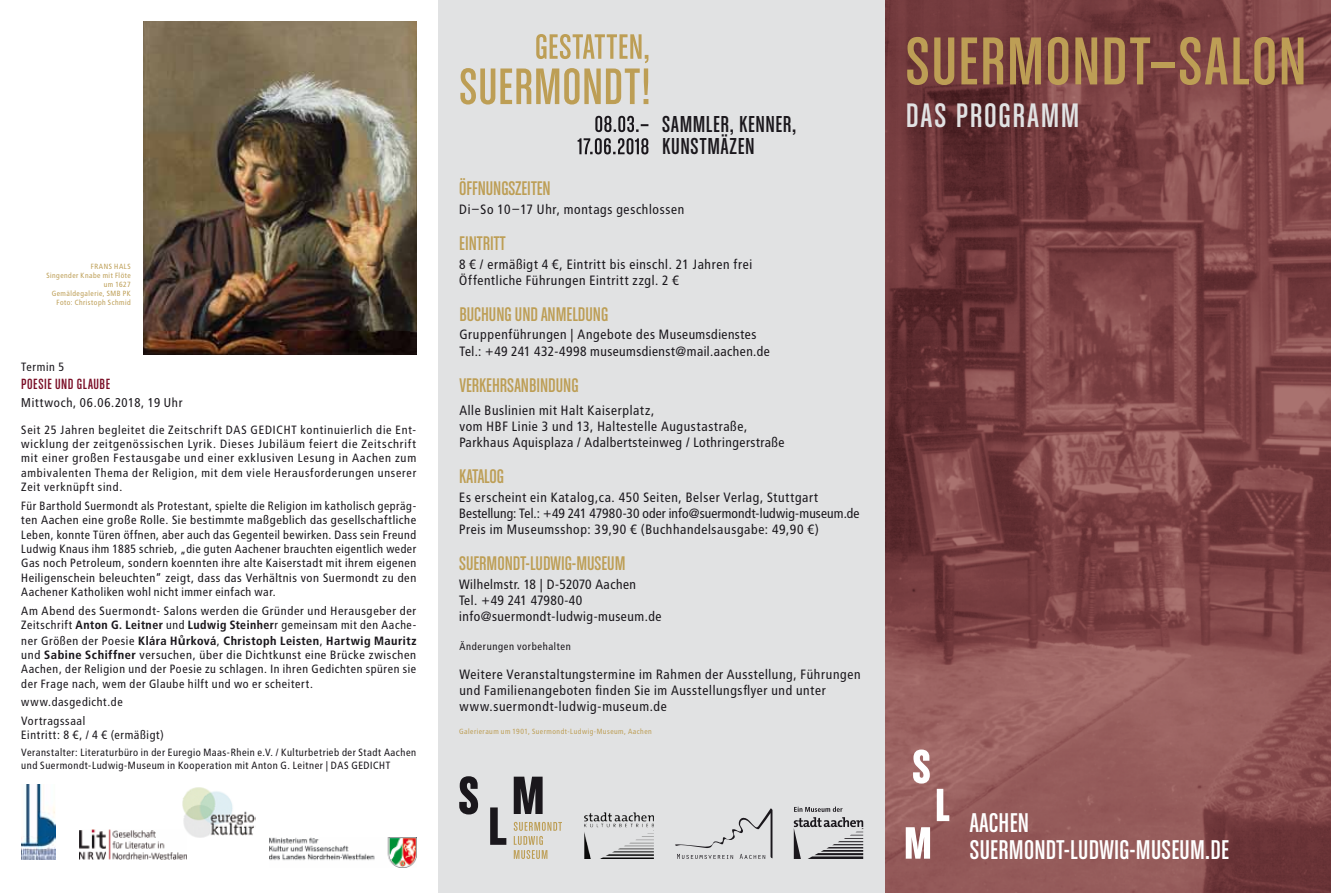
<style>
.page{position:relative;width:1331px;height:893px;background:#fff}
.page>*{position:absolute;margin:0;border:0;box-sizing:border-box;transform-origin:0 0}
.t1{font:72px "Chalet Comprime Cologne Eighty";letter-spacing:.015em;color:#bd9e55}
.t2{font:36.15px "Chalet Comprime Cologne Eighty";letter-spacing:.045em;color:#e1e2e3}
.t3{font:28.8px "Chalet Comprime Cologne Eighty";letter-spacing:.01em;color:#fff}
.t4{font:24.6px/22px "Chalet Comprime Cologne Eighty";letter-spacing:.03em;color:#1a171c}
.t5{font:21px "Chalet Comprime Cologne Eighty";color:#bd9e55}
.t6{font:15.75px "Chalet Comprime Cologne Eighty";letter-spacing:.035em;color:#7a0e26}
.t7{font:13.5px/16.2px "Transit OT";letter-spacing:.01em;color:#1a171c}
.t8{font:13.5px/16.2px "Transit";color:#1a171c}
.t9{font:12.75px "Transit OT";letter-spacing:.01em;color:#1a171c}
.t10{font:12px/14.4px "Transit OT";letter-spacing:.015em;color:#1a171c;text-align:justify}
.t11{font:10.5px/12.6px "Transit OT";letter-spacing:.01em;color:#1a171c}
.t12{font:7.5px "Transit OT";letter-spacing:.025em;color:#bd9e55}
.s1{font-weight:700}
.s2{font-family:"Frutiger LT Pro";font-weight:700;font-size:12.75px}
</style>
<div class="page">
<img style="left:885px;top:0;width:446px;height:893px">
<svg style="left:913px;top:749px;width:17px;height:34px"></svg>
<svg style="left:937px;top:789px;width:12px;height:32px"></svg>
<svg style="left:906px;top:827px;width:24px;height:32px"></svg>
<img style="left:270px;top:837px;width:147px;height:30px">
<img style="left:21px;top:784px;width:35px;height:75px">
<img style="left:79px;top:829px;width:107px;height:31px">
<img style="left:143px;top:21px;width:274px;height:334px">
<div style="left:439px;top:0;width:446px;height:893px;background:#e1e2e3"></div>
<svg style="left:794px;top:807px;width:69px;height:52px"></svg>
<svg style="left:578px;top:138px;width:70px;height:16px"></svg>
<svg style="left:595px;top:116px;width:53px;height:16px"></svg>
<svg style="left:460px;top:34px;width:188px;height:71px"></svg>
<svg style="left:675px;top:808px;width:97px;height:51px"></svg>
<img style="left:182px;top:787px;width:74px;height:51px">
<img style="left:584px;top:812px;width:70px;height:47px">
<svg style="left:514px;top:822px;width:48px;height:37px"></svg>
<svg style="left:459px;top:776px;width:19px;height:38px"></svg>
<svg style="left:514px;top:777px;width:29px;height:37px"></svg>
<svg style="left:490px;top:807px;width:16px;height:38px"></svg>
<p class="t12" style="left:91px;top:262px;width:34px">Frans Hals</p>
<p class="t12" style="left:46px;top:271px;width:86px">Singender Knabe mit Flöte</p>
<p class="t12" style="left:104px;top:280px;width:29px">um 1627</p>
<p class="t12" style="left:52px;top:289px;width:81px">Gemäldegalerie, SMB PK</p>
<p class="t12" style="left:56px;top:298px;width:76px">Foto: Christoph Schmid</p>
<p class="t10" style="left:21px;top:360px;width:45px">Termin 5</p>
<h3 class="t6" style="left:21px;top:376px;width:90px">POESIE UND GLAUBE</h3>
<p class="t9" style="left:21px;top:395px;width:163px">Mittwoch, 06.06.2018, 19 Uhr</p>
<p class="t10" style="left:21px;top:422px;width:397px">Seit 25 Jahren begleitet die Zeitschrift DAS GEDICHT kontinuierlich die Ent&shy;wicklung der zeitgenössischen Lyrik. Dieses Jubiläum feiert die Zeitschrift mit einer großen Festausgabe und einer exklusiven Lesung in Aachen zum ambivalenten Thema der Religion, mit dem viele Herausforderungen unserer Zeit verknüpft sind.</p>
<p class="t10" style="left:21px;top:498px;width:397px">Für Barthold Suermondt als Protestant, spielte die Religion im katholisch gepräg&shy;ten Aachen eine große Rolle. Sie bestimmte maßgeblich das gesellschaftliche Leben, konnte Türen öffnen, aber auch das Gegenteil bewirken. Dass sein Freund Ludwig Knaus ihm 1885 schrieb, „die guten Aachener brauchten eigentlich weder Gas noch Petroleum, sondern koennten ihre alte Kaiserstadt mit ihrem eigenen Heiligenschein beleuchten“ zeigt, dass das Verhältnis von Suermondt zu den Aachener Katholiken wohl nicht immer einfach war.</p>
<p class="t10" style="left:21px;top:603px;width:397px">Am Abend des Suermondt- Salons werden die Gründer und Herausgeber der Zeitschrift <span class="s1">Anton G. Leitner</span> und <span class="s1">Ludwig Steinher</span>r gemeinsam mit den Aache&shy;ner Größen der Poesie <span class="s1">Klára H</span><span class="s2">ů</span><span class="s1">rková</span>, <span class="s1">Christoph Leisten</span>, <span class="s1">Hartwig Mauritz </span>und <span class="s1">Sabine Schiffner</span> versuchen, über die Dichtkunst eine Brücke zwischen Aachen, der Religion und der Poesie zu schlagen. In ihren Gedichten spüren sie der Frage nach, wem der Glaube hilft und wo er scheitert.</p>
<p class="t10" style="left:21px;top:693px;width:104px;line-height:18.6px">www.dasgedicht.de<br>Vortragssaal</p>
<p class="t10" style="left:21px;top:728px;width:145px">Eintritt: 8 €, / 4 € (ermäßigt)</p>
<p class="t11" style="left:21px;top:746px;width:397px">Veranstalter: Literaturbüro in der Euregio Maas-Rhein e.V. / Kulturbetrieb der Stadt Aachen und Suermondt-Ludwig-Museum in Kooperation mit Anton G. Leitner | DAS GEDICHT</p>
<h3 class="t5" style="left:459px;top:176px;width:93px">ÖFFNUNGSZEITEN</h3>
<h3 class="t4" style="left:662px;top:113px;width:29px">SAMMLER</h3>
<h3 class="t4" style="left:662px;top:113px;width:136px;text-indent:68px">, KENNER,<br>KUNSTMÄZEN</h3>
<p class="t7" style="left:459px;top:201px;width:227px">Di– So 10–17 Uhr, montags geschlossen</p>
<h3 class="t5" style="left:459px;top:231px;width:7px">EINTRITT</h3>
<p class="t7" style="left:459px;top:256px;width:295px">8 € / ermäßigt 4 €, Eintritt bis einschl. 21 Jahren frei<br>Öffentliche Führungen Eintritt zzgl. 2 €</p>
<h3 class="t5" style="left:459px;top:302px;width:9px">BUCHUNG</h3>
<h3 class="t5" style="left:515px;top:302px;width:42px">UND ANMELDUNG</h3>
<p class="t8" style="left:459px;top:327px;width:313px">Gruppenführungen | Angebote des Museumsdienstes<br>Tel.: +49 241 432-4998 museumsdienst@mail.aachen.de</p>
<h3 class="t5" style="left:459px;top:373px;width:121px">VERKEHRSANBINDUNG</h3>
<p class="t7" style="left:459px;top:402px;width:327px">Alle Buslinien mit Halt Kaiserplatz,<br>vom HBF Linie 3 und 13, Haltestelle Augustastraße,<br>Parkhaus Aquisplaza / Adalbertsteinweg / Lothringerstraße</p>
<h3 class="t5" style="left:459px;top:465px;width:46px">KATALOG</h3>
<p class="t8" style="left:459px;top:489px;width:402px">Es erscheint ein Katalog,ca. 450 Seiten, Belser Verlag, Stuttgart<br>Bestellung: Tel.: +49 241 47980-30 oder info@suermondt-ludwig-museum.de<br>Preis im Museumsshop: 39,90 € (Buchhandelsausgabe: 49,90 €)</p>
<h3 class="t5" style="left:459px;top:552px;width:9px">SUERMONDT</h3>
<h3 class="t5" style="left:526px;top:552px;width:13px">-LUDWIG</h3>
<h3 class="t5" style="left:572px;top:552px;width:14px">-MUSEUM</h3>
<p class="t8" style="left:459px;top:576px;width:204px">Wilhelmstr. 18 | D-52070 Aachen<br>Tel. +49 241 47980-40 info@suermondt-ludwig-museum.de</p>
<p class="t11" style="left:459px;top:640px;width:113px">Änderungen vorbehalten</p>
<p class="t7" style="left:459px;top:666px;width:403px">Weitere Veranstaltungstermine im Rahmen der Ausstellung, Führungen und Familienangeboten finden Sie im Ausstellungsflyer und unter www.suermondt-ludwig-museum.de</p>
<p class="t12" style="left:459px;top:727px;width:194px">Galerieraum um 1901, Suermondt-Ludwig-Museum, Aachen</p>
<h1 class="t1" style="left:906px;top:21px;width:403px">SUERMONDT–SALON</h1>
<h2 class="t2" style="left:906px;top:95px;width:175px">DAS PROGRAMM</h2>
<h3 class="t3" style="left:970px;top:807px;width:61px">AACHEN</h3>
<h3 class="t3" style="left:970px;top:834px;width:260px">SUERMONDT-LUDWIG-MUSEUM.DE</h3>
</div>
